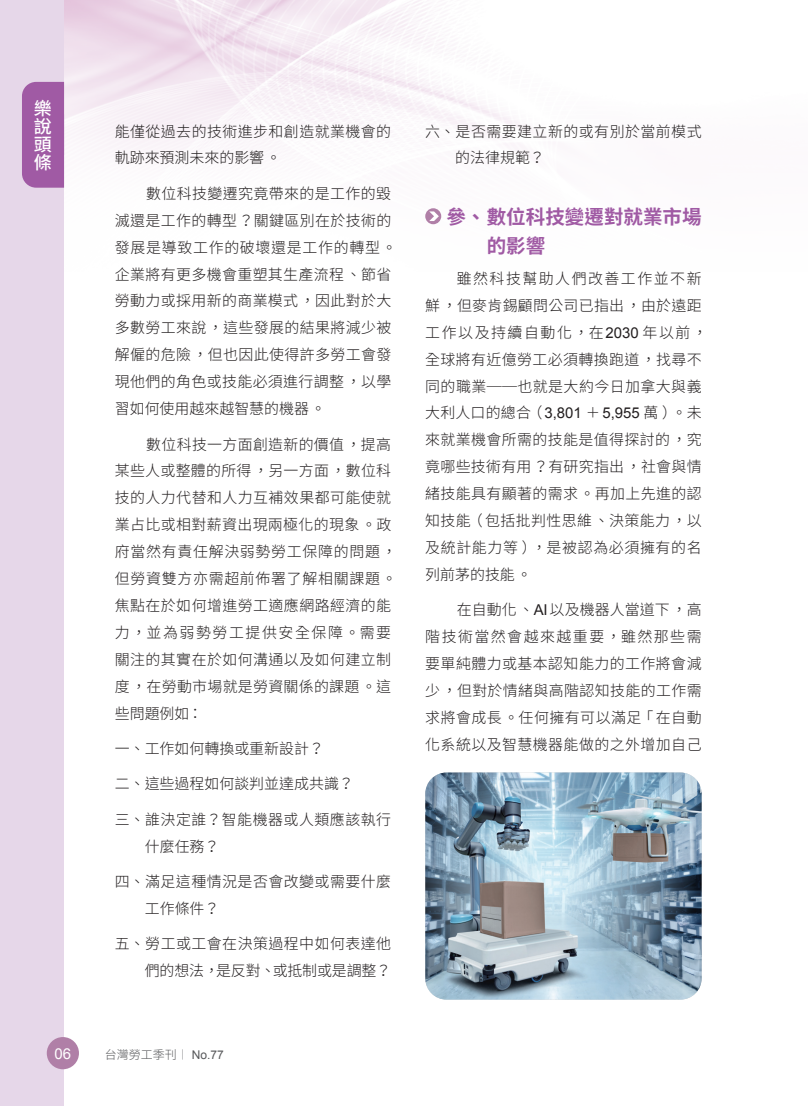
<style>
.page{position:relative;width:808px;height:1106px;background:#fff}
.page>*{position:absolute;margin:0;border:0;box-sizing:border-box;transform-origin:0 0}
.壹{font:700 19.5px/28.3px "Noto Sans CJ Ktc";color:#a05aa4}
.t1{font:500 18px/18px "Noto Sans CJ Ktc";color:#fff;text-align:justify}
.內文{font:300 15px/26.8px "Noto Sans CJ Ktc";letter-spacing:.025em;color:#231f20}
.一{font:300 15px/26.8px "Noto Sans CJ Ktc";letter-spacing:.03em;color:#231f20}
.一-2{font:300 15px "Noto Sans CJ Ktc";color:#231f20}
.t2{font:15px "Arial";color:#fff}
.t3{font:300 12px "Noto Sans CJ Ktc";color:#57585a}
.s1{font-family:"Adobe Ming Std"}
.s2{font-family:"Arial";font-weight:400}
</style>
<div class="page">
<img style="left:64px;top:0;width:474px;height:225px">
<div style="left:0;top:0;width:64px;height:1106px;background:#e6d7e9"></div>
<div style="left:22px;top:82px;width:42px;height:106px;background:#a05aa4"></div>
<div style="left:47px;top:1037px;width:32px;height:32px;background:#b07fa7;border-radius:50%"></div>
<div style="left:425px;top:208px;width:16px;height:16px;background:#b07fa7;border-radius:50%"></div>
<svg style="left:429px;top:211px;width:10px;height:10px"></svg>
<img style="left:425px;top:772px;width:277px;height:227px">
<p class="t1" style="left:34px;top:99px;width:19px">樂說頭條</p>
<p class="內文" style="left:115px;top:118px;width:278px">能僅從過去的技術進步和創造就業機會的軌跡來預測未來的影響。</p>
<p class="內文" style="left:115px;top:180px;width:284px;text-indent:32px">數位科技變遷究竟帶來的是工作的毀滅還是工作的轉型？關鍵區別在於技術的發展是導致工作的破壞還是工作的轉型。企業將有更多機會重塑其生產流程、節省勞動力或採用新的商業模式，因此對於大多數勞工來說，這些發展的結果將減少被解僱的危險，但也因此使得許多勞工會發現他們的角色或技能必須進行調整，以學習如何使用越來越智慧的機器。</p>
<p class="內文" style="left:115px;top:431px;width:284px;text-indent:32px">數位科技一方面創造新的價值，提高某些人或整體的所得，另一方面，數位科技的人力代替和人力互補效果都可能使就業占比或相對薪資出現兩極化的現象。政府當然有責任解決弱勢勞工保障的問題，但勞資雙方亦需超前佈署了解相關課題。焦點在於如何增進勞工適應網路經濟的能力，並為弱勢勞工提供安全保障。需要關注的其實在於如何溝通以及如何建立制度，在勞動市場就是勞資關係的課題。這些問題例如：</p>
<p class="一-2" style="left:115px;top:740px;width:211px">一、工作如何轉換或重新設計？</p>
<p class="一-2" style="left:115px;top:775px;width:241px">二、這些過程如何談判並達成共識？</p>
<p class="一" style="left:145px;top:806px;width:248px;text-indent:-30px">三、誰決定誰？智能機器或人類應該執行什麼任務？</p>
<p class="一" style="left:145px;top:868px;width:248px;text-indent:-30px">四、滿足這種情況是否會改變或需要什麼工作條件？</p>
<p class="一" style="left:115px;top:930px;width:278px;text-align:right">五、勞工或工會在決策過程中如何表達他們的想法，是反對、或抵制或是調整？</p>
<p class="t2" style="left:54px;top:1043px;width:18px">06</p>
<p class="t3" style="left:105px;top:1047px;width:121px">台灣勞工季刊<span class="s1">｜</span> <span class="s2">No.77</span></p>
<p class="一" style="left:455px;top:118px;width:248px;text-indent:-30px">六、是否需要建立新的或有別於當前模式的法律規範？</p>
<p class="壹" style="left:487px;top:203px;width:216px;text-indent:-40px">參、數位科技變遷對就業市場的影響</p>
<p class="內文" style="left:425px;top:265px;width:283px;text-indent:32px">雖然科技幫助人們改善工作並不新鮮，但麥肯錫顧問公司已指出，由於遠距工作以及持續自動化，在<span class="s2">2030</span> 年以前，全球將有近億勞工必須轉換跑道，找尋不同的職業──也就是大約今日加拿大與義大利人口的總合（<span class="s2">3,801</span> <span class="s1">＋</span><span class="s2">5,955</span> 萬）。未來就業機會所需的技能是值得探討的，究竟哪些技術有用？有研究指出，社會與情緒技能具有顯著的需求。再加上先進的認知技能（包括批判性思維、決策能力，以及統計能力等），是被認為必須擁有的名列前茅的技能。</p>
<p class="內文" style="left:425px;top:596px;width:278px;text-align:justify;text-indent:32px">在自動化、<span class="s2">AI</span>以及機器人當道下，高階技術當然會越來越重要，雖然那些需要單純體力或基本認知能力的工作將會減少，但對於情緒與高階認知技能的工作需求將會成長。任何擁有可以滿足「在自動化系統以及智慧機器能做的之外增加自己</p>
</div>
